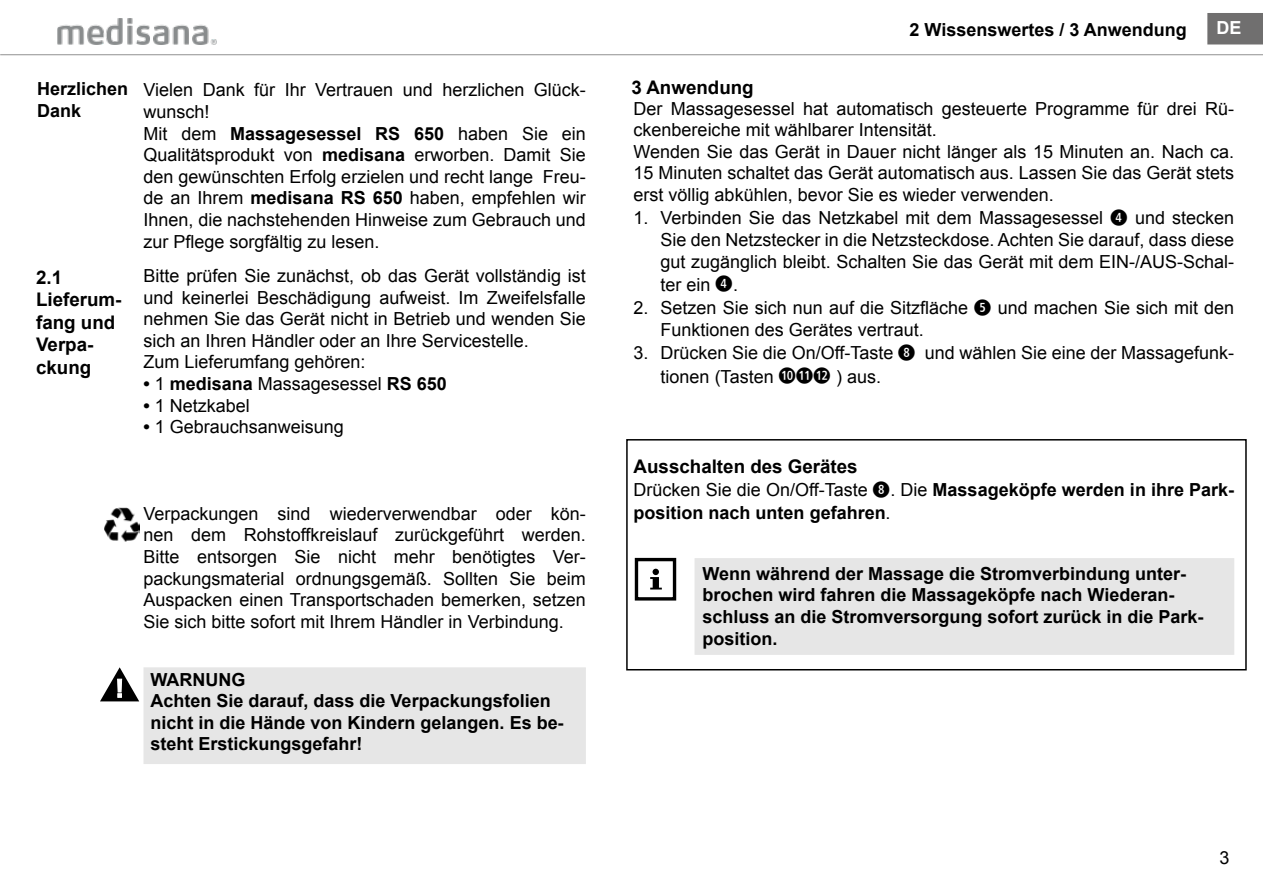
<style>
.page{position:relative;width:1263px;height:893px;background:#fff}
.page>*{position:absolute;margin:0;border:0;box-sizing:border-box;transform-origin:0 0}
.t1{font:700 18.75px/22.5px "Arial";color:#000}
.t2{font:18px/21.6px "Arial";color:#000}
.t3{font:700 18px/21.6px "Arial";color:#000}
.t4{font:700 18px "Arial";color:#fff}
.s1{font-weight:700}
.s2{font-weight:400}
.s3{font-family:"pkt frut Regular";font-size:19.5px}
.s4{font-family:"pkt frut Regular";font-weight:400;font-size:19.5px}
</style>
<div class="page">
<img style="left:58px;top:19px;width:159px;height:25px">
<hr style="left:0;top:54px;width:1263px;height:1px;background:#9d9d9c">
<img style="left:104px;top:507px;width:35px;height:34px">
<div style="left:143px;top:667px;width:443px;height:97px;background:#e6e6e6"></div>
<svg style="left:100px;top:667px;width:39px;height:34px"></svg>
<div style="left:1208px;top:14px;width:54px;height:30px;background:#706f6f"></div>
<div style="left:1207px;top:13px;width:56px;height:31px;border:2px solid #706f6f"></div>
<div style="left:694px;top:558px;width:540px;height:97px;background:#e6e6e6"></div>
<div style="left:635px;top:558px;width:41px;height:43px;border:3px solid #000"></div>
<div style="left:652px;top:569px;width:7px;height:6px;background:#000;border-radius:50%"></div>
<svg style="left:650px;top:577px;width:12px;height:12px"></svg>
<div style="left:626px;top:439px;width:621px;height:231px;border:2px solid #000"></div>
<p class="t3" style="left:37px;top:79px;width:93px">Herzlichen<br>Dank</p>
<p class="t1" style="left:36px;top:266px;width:87px">2.1<br>Lieferum&shy;fang und<br>Verpa&shy;ckung</p>
<p class="t2" style="left:144px;top:80px;width:444px">Vielen Dank für Ihr Vertrauen und herzlichen Glück&shy;wunsch!<br>Mit dem <span class="s1">Massagesessel RS 650</span> haben Sie ein Qualitätsprodukt von <span class="s1">medisana</span> erworben. Damit Sie den gewünschten Erfolg erzielen und recht lange Freu&shy;de an Ihrem <span class="s1">medisana RS 650</span> haben, empfehlen wir Ihnen, die nachstehenden Hinweise zum Gebrauch und zur Pflege sorgfältig zu lesen.</p>
<p class="t2" style="left:144px;top:265px;width:444px">Bitte prüfen Sie zunächst, ob das Gerät vollständig ist und keinerlei Beschädigung aufweist. Im Zweifelsfalle nehmen Sie das Gerät nicht in Betrieb und wenden Sie sich an Ihren Händler oder an Ihre Servicestelle.<br>Zum Lieferumfang gehören:</p>
<p class="t3" style="left:144px;top:373px;width:305px">• <span class="s2">1</span> medisana <span class="s2">Massagesessel</span> RS 650</p>
<p class="t2" style="left:144px;top:395px;width:108px"><span class="s1">•</span> 1 Netzkabel</p>
<p class="t2" style="left:144px;top:416px;width:202px"><span class="s1">•</span> 1 Gebrauchsanweisung</p>
<p class="t2" style="left:144px;top:503px;width:444px;text-align:justify">Verpackungen sind wiederverwendbar oder kön&shy;nen dem Rohstoffkreislauf zurückgeführt werden.<br>Bitte entsorgen Sie nicht mehr benötigtes Ver&shy;packungsmaterial ordnungsgemäß. Sollten Sie beim Auspacken einen Transportschaden bemerken, setzen Sie sich bitte sofort mit Ihrem Händler in Verbindung.</p>
<p class="t3" style="left:151px;top:669px;width:415px">WARNUNG<br>Achten Sie darauf, dass die Verpackungsfolien nicht in die Hände von Kindern gelangen. Es be&shy;steht Erstickungsgefahr!</p>
<p class="t3" style="left:909px;top:19px;width:279px">2 Wissenswertes / 3 Anwendung</p>
<p class="t4" style="left:1216px;top:15px;width:27px">DE</p>
<p class="t1" style="left:631px;top:77px;width:124px">3 Anwendung</p>
<p class="t2" style="left:634px;top:98px;width:602px">Der Massagesessel hat automatisch gesteuerte Programme für drei Rü&shy;ckenbereiche mit wählbarer Intensität.<br>Wenden Sie das Gerät in Dauer nicht länger als 15 Minuten an. Nach ca.<br>15 Minuten schaltet das Gerät automatisch aus. Lassen Sie das Gerät stets erst völlig abkühlen, bevor Sie es wieder verwenden.</p>
<p class="t2" style="left:661px;top:207px;width:575px;text-align:justify;text-indent:-27px">1. Verbinden Sie das Netzkabel mit dem Massagesessel <span class="s3">4</span> und stecken Sie den Netzstecker in die Netzsteckdose. Achten Sie darauf, dass diese gut zugänglich bleibt. Schalten Sie das Gerät mit dem EIN-/AUS-Schal-</p>
<p class="t2" style="left:661px;top:274px;width:79px">ter ein <span class="s3">4</span>.</p>
<p class="t2" style="left:661px;top:297px;width:575px;text-indent:-27px">2. Setzen Sie sich nun auf die Sitzfläche <span class="s3">5</span> und machen Sie sich mit den<br>Funktionen des Gerätes vertraut.</p>
<p class="t2" style="left:661px;top:341px;width:575px;line-height:23.4px;text-indent:-27px">3. Drücken Sie die On/Off-Taste <span class="s3">8</span> und wählen Sie eine der Massagefunk&shy;tionen (Tasten <span class="s3">0qw</span> ) aus.</p>
<p class="t1" style="left:634px;top:455px;width:226px">Ausschalten des Gerätes</p>
<p class="t3" style="left:634px;top:479px;width:602px;line-height:22.5px"><span class="s2">Drücken Sie die On/Off-Taste</span> <span class="s4">8</span><span class="s2">. Die</span> Massageköpfe werden in ihre Park&shy;position nach unten gefahren<span class="s2">.</span></p>
<p class="t3" style="left:702px;top:563px;width:503px">Wenn während der Massage die Stromverbindung unter&shy;brochen wird fahren die Massageköpfe nach Wiederan&shy;schluss an die Stromversorgung sofort zurück in die Park&shy;position.</p>
<p class="t2" style="left:1219px;top:847px;width:12px">3</p>
</div>
